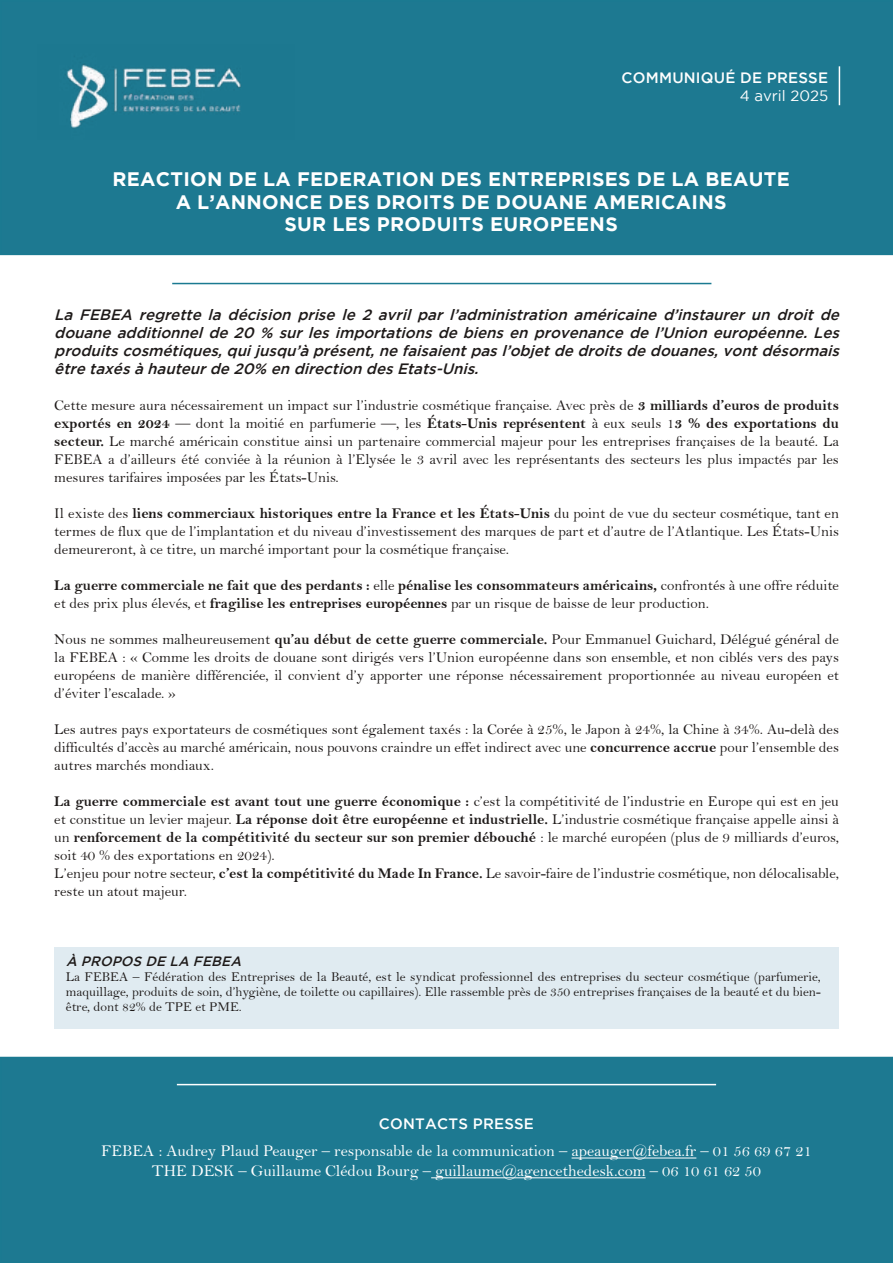
<style>
.page{position:relative;width:893px;height:1263px;background:#fff}
.page>*{position:absolute;margin:0;border:0;box-sizing:border-box;transform-origin:0 0}
.t1{font:700 19.5px/22.5px "Gotham";letter-spacing:.015em;color:#fff;text-align:center}
.t2{font:16.5px/19.8px "Bell";color:#fff;text-align:center}
.t3{font:15px/18px "Bell";color:#1e1a19;text-align:justify}
.t4{font:15px "Bell MT Bold";color:#1e1a19}
.t5{font:italic 500 15px/18px "Gotham";color:#1e1a19;text-align:justify}
.t6{font:500 15px "Gotham";letter-spacing:.015em;color:#fefefe}
.t7{font:500 15px "Gotham";letter-spacing:.015em;color:#fff}
.t8{font:15px "Gotham";color:#fefefe}
.t9{font:13.5px/15px "Bell";color:#1e1a19;text-align:justify}
.t10{font:italic 500 13.5px "Gotham";color:#1e1a19}
.s1{font-family:"Bell MT Bold"}
.s2{font-family:"Bell"}
</style>
<div class="page">
<div style="left:1px;top:1057px;width:891px;height:205px;background:#1d7991"></div>
<div style="left:0;top:1057px;width:893px;height:206px;border:2px solid #1b7a91"></div>
<div style="left:1px;top:1px;width:891px;height:253px;background:#1d7991"></div>
<div style="left:0;top:0;width:893px;height:255px;border:2px solid #1b7a91"></div>
<img style="left:66px;top:64px;width:175px;height:64px">
<hr style="left:839px;top:66px;width:1px;height:39px;background:#fff">
<hr style="left:172px;top:283px;width:539px;height:1px;background:#1b7a91">
<hr style="left:177px;top:1084px;width:539px;height:1px;background:#fff">
<hr style="left:572px;top:1157px;width:124px;height:1px;background:#fff">
<hr style="left:431px;top:1177px;width:215px;height:1px;background:#fff">
<div style="left:54px;top:947px;width:785px;height:82px;background:#e0ebf1"></div>
<p class="t6" style="left:622px;top:69px;width:208px">COMMUNIQUÉ DE PRESSE</p>
<p class="t8" style="left:740px;top:87px;width:90px">4 avril 2025</p>
<h1 class="t1" style="left:112px;top:167px;width:679px">REACTION DE LA FEDERATION DES ENTREPRISES DE LA BEAUTE<br>A L’ANNONCE DES DROITS DE DOUANE AMERICAINS<br>SUR LES PRODUITS EUROPEENS</h1>
<p class="t5" style="left:54px;top:306px;width:791px">La FEBEA regrette la décision prise le 2 avril par l’administration américaine d’instaurer un droit de douane additionnel de 20 % sur les importations de biens en provenance de l’Union européenne. Les produitscosmétiques,quijusqu’à présent,ne faisaientpasl’objetde droitsde douanes,vontdésormais être taxésà hauteurde 20% en direction desEtats-Unis.</p>
<p class="t3" style="left:54px;top:396px;width:786px">Cette mesure aura nécessairement un impact sur l’industrie cosmétique française. Avec près de <span class="s1">3 milliards d’euros de produits</span></p>
<p class="t4" style="left:54px;top:415px;width:786px">exportés en 2024 <span class="s2">— dont la moitié en parfumerie —, les</span> États-Unis représentent <span class="s2">à eux seuls 1</span>3 % des exportations du</p>
<p class="t3" style="left:54px;top:432px;width:786px"><span class="s1">secteur.</span> Le marché américain constitue ainsi un partenaire commercial majeur pour les entreprises françaises de la beauté. La FEBEA a d’ailleurs été conviée à la réunion à l’Elysée le 3 avril avec les représentants des secteurs les plus impactés par les mesures tarifaires imposées par les États-Unis.</p>
<p class="t4" style="left:54px;top:505px;width:786px"><span class="s2">Il existe des</span> liens commerciaux historiques entre la France et les États-Unis <span class="s2">du point de vue du secteur cosmétique, tant en</span></p>
<p class="t3" style="left:54px;top:522px;width:786px">termes de flux que de l’implantation et du niveau d’investissement des marques de part et d’autre de l’Atlantique. Les États-Unis demeureront, à ce titre, un marché important pour la cosmétique française.</p>
<p class="t4" style="left:54px;top:577px;width:786px">La guerre commerciale ne fait que des perdants : <span class="s2">elle</span> pénalise les consommateurs américains, <span class="s2">confrontés à une offre réduite</span></p>
<p class="t3" style="left:54px;top:594px;width:656px">et des prix plus élevés, et <span class="s1">fragilise les entreprises européennes</span> par un risque de baisse de leur production.</p>
<p class="t3" style="left:54px;top:630px;width:786px">Nous ne sommes malheureusement <span class="s1">qu’au début de cette guerre commerciale.</span> Pour Emmanuel Guichard, Délégué général de la FEBEA : « Comme les droits de douane sont dirigés vers l’Union européenne dans son ensemble, et non ciblés vers des pays européens de manière différenciée, il convient d’y apporter une réponse nécessairement proportionnée au niveau européen et d’éviter l’escalade. »</p>
<p class="t3" style="left:54px;top:720px;width:786px">Les autres pays exportateurs de cosmétiques sont également taxés : la Corée à 25%, le Japon à 24%, la Chine à 34%. Au-delà des difficultés d’accès au marché américain, nous pouvons craindre un effet indirect avec une <span class="s1">concurrence accrue</span> pour l’ensemble des autres marchés mondiaux.</p>
<p class="t3" style="left:54px;top:792px;width:786px"><span class="s1">La guerre commerciale est avant tout une guerre économique :</span> c’est la compétitivité de l’industrie en Europe qui est en jeu et constitue un levier majeur. <span class="s1">La réponse doit être européenne et industrielle.</span> L’industrie cosmétique française appelle ainsi à</p>
<p class="t4" style="left:54px;top:829px;width:786px"><span class="s2">un</span> renforcement de la compétitivité du secteur sur son premier débouché <span class="s2">: le marché européen (plus de 9 milliards d’euros,</span></p>
<p class="t3" style="left:54px;top:846px;width:786px;text-align:left">soit 40 % des exportations en 2024).<br>L’enjeu pour notre secteur, <span class="s1">c’est la compétitivité du Made In France.</span> Le savoir-faire de l’industrie cosmétique, non délocalisable, reste un atout majeur.</p>
<p class="t10" style="left:66px;top:953px;width:181px">À PROPOS DE LA FEBEA</p>
<p class="t9" style="left:66px;top:969px;width:756px">La FEBEA – Fédération des Entreprises de la Beauté, est le syndicat professionnel des entreprises du secteur cosmétique (parfumerie, maquillage, produits de soin, d’hygiène, de toilette ou capillaires). Elle rassemble près de 350 entreprises françaises de la beauté et du bien&shy;être, dont 82% de TPE et PME.</p>
<p class="t7" style="left:379px;top:1115px;width:157px">CONTACTS PRESSE</p>
<p class="t2" style="left:101px;top:1141px;width:712px">FEBEA : Audrey Plaud Peauger – responsable de la communication – apeauger@febea.fr – 01 56 69 67 21<br>THE DESK – Guillaume Clédou Bourg – guillaume@agencethedesk.com – 06 10 61 62 50</p>
</div>
